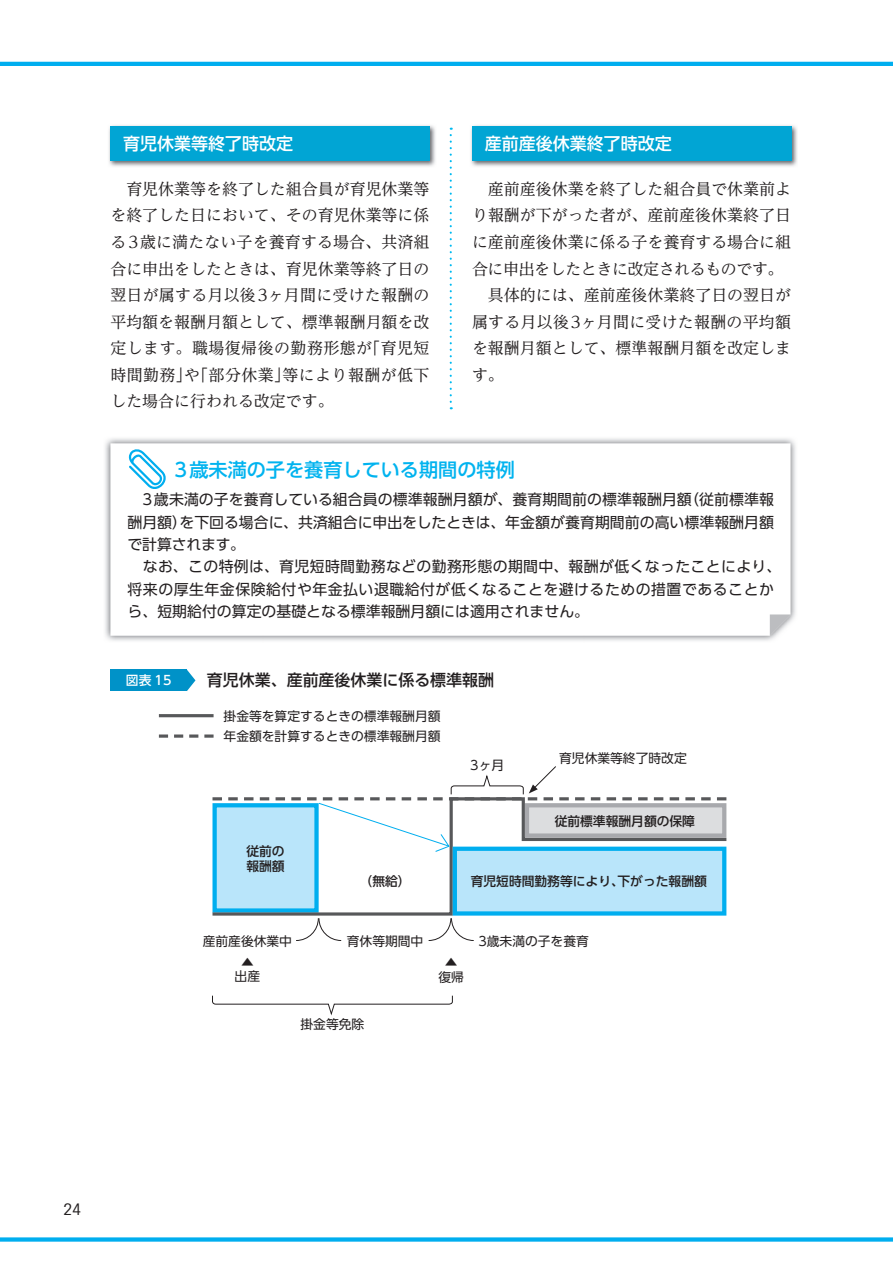
<style>
.page{position:relative;width:893px;height:1263px;background:#fff}
.page>*{position:absolute;margin:0;border:0;box-sizing:border-box;transform-origin:0 0}
.t1{font:19.2px "UD Shin Go Pro Medium 90 pv RKSJ H";color:#00b3ef}
.t2{font:16.95px "UD Shin Go Pro Medium 90 pv RKSJ H";color:#fff}
.t3{font:15.9px/26.5px "UD Reimin Pro Regular 90 pv RKSJ H";color:#231f20;text-align:justify}
.t4{font:15.9px "UD Shin Go Pro Medium 90 pv RKSJ H";color:#231f20}
.t5{font:condensed 15.9px "Avant Garde";color:#231f20}
.t6{font:14.85px/22.4px "UD Shin Go Pro Regular 90 pv RKSJ H";letter-spacing:.005em;color:#231f20}
.t7{font:12.75px/14.9px "UD Shin Go Pro Regular 90 pv RKSJ H";color:#231f20;text-align:center}
.t8{font:12.75px/14.9px "UD Shin Go Pro Medium 90 pv RKSJ H";color:#231f20}
.t9{font:12.75px "UD Shin Go Pro Medium 90 pv RKSJ H";color:#fff}
</style>
<div class="page">
<hr style="left:0;top:62px;width:892px;height:4px;background:#00aeef">
<div style="left:0;top:1237px;width:892px;height:5px;background:#00aeef"></div>
<img style="left:109px;top:125px;width:327px;height:42px">
<div style="left:110px;top:127px;width:319px;height:34px;background:#01a5d4"></div>
<img style="left:471px;top:125px;width:326px;height:42px">
<div style="left:472px;top:127px;width:319px;height:34px;background:#01a5d4"></div>
<svg style="left:449px;top:128px;width:3px;height:281px"></svg>
<img style="left:105px;top:438px;width:691px;height:203px">
<svg style="left:110px;top:443px;width:680px;height:193px"></svg>
<svg style="left:769px;top:614px;width:22px;height:22px"></svg>
<div style="left:110px;top:670px;width:77px;height:21px;background:#0092c8"></div>
<svg style="left:187px;top:670px;width:8px;height:21px"></svg>
<hr style="left:159px;top:714px;width:54px;height:3px;background:#57585a">
<svg style="left:159px;top:735px;width:54px;height:3px"></svg>
<svg style="left:212px;top:995px;width:241px;height:21px"></svg>
<svg style="left:212px;top:766px;width:515px;height:175px"></svg>
<svg style="left:129px;top:448px;width:37px;height:42px"></svg>
<p class="t2" style="left:123px;top:137px;width:172px">育児休業等終了時改定</p>
<p class="t3" style="left:110px;top:178px;width:320px">　育児休業等を終了した組合員が育児休業等を終了した日において、その育児休業等に係る3歳に満たない子を養育する場合、共済組合に申出をしたときは、育児休業等終了日の翌日が属する月以後3ヶ月間に受けた報酬の平均額を報酬月額として、標準報酬月額を改定します。職場復帰後の勤務形態が「育児短時間勤務」や「部分休業」等により報酬が低下した場合に行われる改定です。</p>
<p class="t2" style="left:485px;top:137px;width:189px">産前産後休業終了時改定</p>
<p class="t3" style="left:472px;top:178px;width:320px;text-align:left">　産前産後休業を終了した組合員で休業前より報酬が下がった者が、産前産後休業終了日に産前産後休業に係る子を養育する場合に組合に申出をしたときに改定されるものです。　具体的には、産前産後休業終了日の翌日が属する月以後3ヶ月間に受けた報酬の平均額を報酬月額として、標準報酬月額を改定します。</p>
<p class="t1" style="left:174px;top:463px;width:342px">3歳未満の子を養育している期間の特例</p>
<p class="t6" style="left:127px;top:491px;width:655px">　3歳未満の子を養育している組合員の標準報酬月額が、養育期間前の標準報酬月額（従前標準報酬月額）を下回る場合に、共済組合に申出をしたときは、年金額が養育期間前の高い標準報酬月額で計算されます。<br>　なお、この特例は、育児短時間勤務などの勤務形態の期間中、報酬が低くなったことにより、将来の厚生年金保険給付や年金払い退職給付が低くなることを避けるための措置であることから、短期給付の算定の基礎となる標準報酬月額には適用されません。</p>
<p class="t9" style="left:126px;top:675px;width:47px">図表 15</p>
<p class="t4" style="left:207px;top:675px;width:289px">育児休業、産前産後休業に係る標準報酬</p>
<p class="t7" style="left:223px;top:707px;width:218px;line-height:20.4px;text-align:left">掛金等を算定するときの標準報酬月額年金額を計算するときの標準報酬月額</p>
<p class="t7" style="left:470px;top:760px;width:35px">3ヶ月</p>
<p class="t8" style="left:246px;top:846px;width:40px">従前の報酬額</p>
<p class="t7" style="left:559px;top:753px;width:129px">育児休業等終了時改定</p>
<p class="t8" style="left:554px;top:816px;width:142px">従前標準報酬月額の保障</p>
<p class="t8" style="left:359px;top:875px;width:53px">（無給）</p>
<p class="t8" style="left:470px;top:875px;width:237px">育児短時間勤務等により、下がった報酬額</p>
<p class="t7" style="left:203px;top:936px;width:91px">産前産後休業中</p>
<p class="t7" style="left:347px;top:936px;width:78px">育休等期間中</p>
<p class="t7" style="left:478px;top:936px;width:112px">3歳未満の子を養育</p>
<p class="t7" style="left:235px;top:956px;width:27px">▲出産</p>
<p class="t7" style="left:438px;top:956px;width:27px">▲復帰</p>
<p class="t7" style="left:300px;top:1019px;width:65px">掛金等免除</p>
<p class="t5" style="left:64px;top:1203px;width:19px">24</p>
</div>
